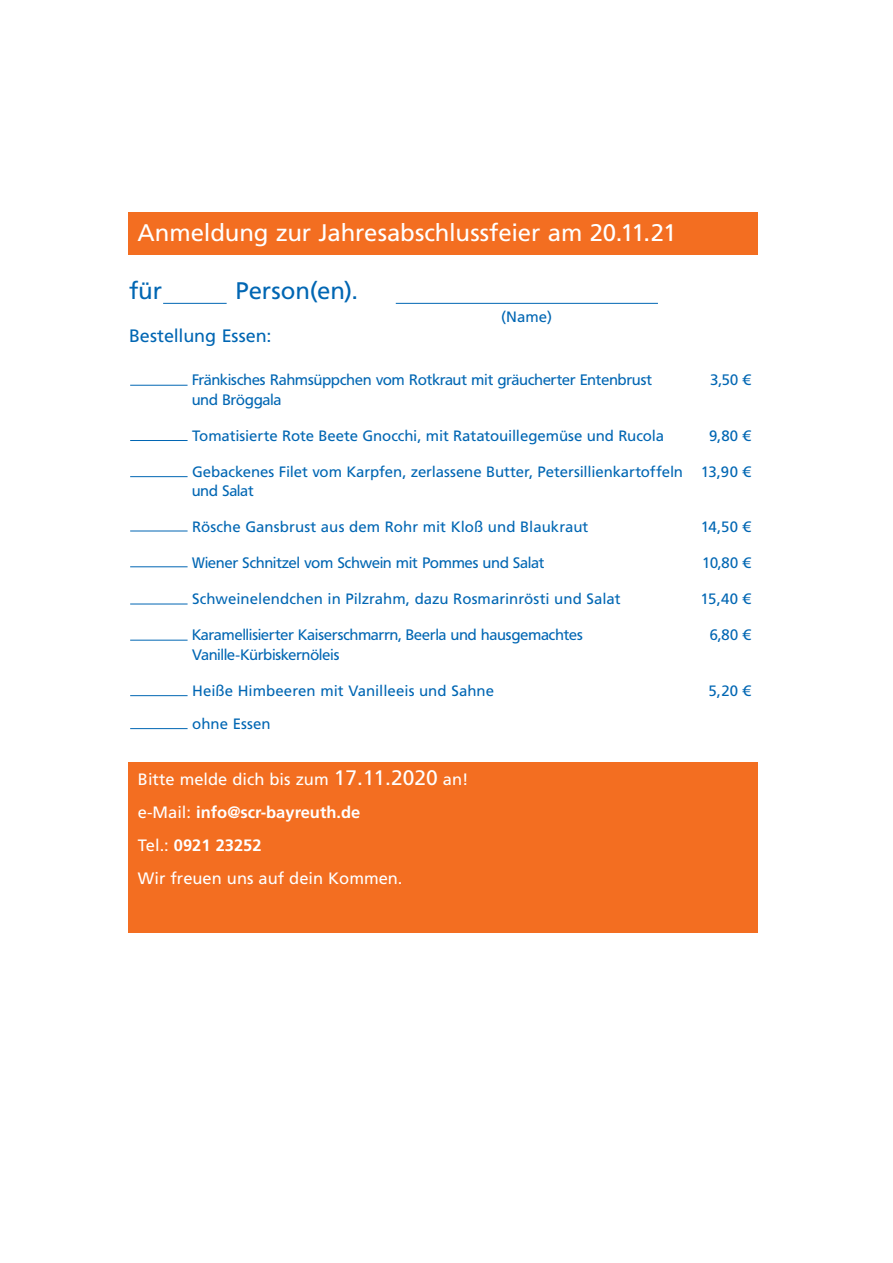
<style>
.page{position:relative;width:893px;height:1263px;background:#fff}
.page>*{position:absolute;margin:0;border:0;box-sizing:border-box;transform-origin:0 0}
.t1{font:24px "Frutiger";letter-spacing:-.01em;color:#fff}
.t2{font:24px "Frutiger";letter-spacing:-.005em;color:#0166b3}
.t3{font:18px "Frutiger";letter-spacing:-.005em;color:#0166b3}
.t4{font:16.5px/33px "Frutiger";color:#fff}
.t5{font:15px "Frutiger";letter-spacing:-.005em;color:#0166b3}
.t6{font:15px "Frutiger VR";letter-spacing:.005em;color:#0166b3}
.s1{font-family:"Frutiger VR"}
.s2{font-size:21px}
.s3{font-weight:700}
</style>
<div class="page">
<div style="left:128px;top:213px;width:629px;height:42px;background:#f36e21"></div>
<div style="left:128px;top:762px;width:629px;height:170px;background:#f36e21"></div>
<hr style="left:130px;top:385px;width:58px;height:1px;background:#0166b3">
<hr style="left:130px;top:440px;width:58px;height:1px;background:#0166b3">
<hr style="left:130px;top:476px;width:58px;height:1px;background:#0166b3">
<hr style="left:130px;top:695px;width:58px;height:1px;background:#0166b3">
<hr style="left:130px;top:728px;width:58px;height:1px;background:#0166b3">
<hr style="left:130px;top:531px;width:58px;height:1px;background:#0166b3">
<hr style="left:130px;top:566px;width:58px;height:1px;background:#0166b3">
<hr style="left:130px;top:604px;width:58px;height:1px;background:#0166b3">
<hr style="left:130px;top:640px;width:58px;height:1px;background:#0166b3">
<hr style="left:163px;top:303px;width:64px;height:1px;background:#0166b3">
<hr style="left:396px;top:303px;width:262px;height:1px;background:#0166b3">
<h1 class="t1" style="left:138px;top:219px;width:540px">Anmeldung zur Jahresabschlussfeier am 20.11.21</h1>
<h1 class="t2" style="left:129px;top:277px;width:35px">für</h1>
<h1 class="t2" style="left:236px;top:277px;width:124px">Person(en).</h1>
<p class="t3" style="left:129px;top:325px;width:144px">Bestellung Essen:</p>
<p class="t6" style="left:192px;top:371px;width:462px">Fränkisches Rahmsüppchen vom Rotkraut mit gräucherter Entenbrust</p>
<p class="t6" style="left:711px;top:371px;width:42px">3,50 €</p>
<p class="t6" style="left:192px;top:391px;width:91px">und Bröggala</p>
<p class="t5" style="left:192px;top:427px;width:474px">Tomatisierte Rote Beete Gnocchi, mit Ratatouillegemüse und Rucola</p>
<p class="t5" style="left:709px;top:427px;width:44px">9,80 <span class="s1">€</span></p>
<p class="t5" style="left:192px;top:463px;width:561px">Gebackenes Filet vom Karpfen, zerlassene Butter, Petersillienkartoffeln 13,90 <span class="s1">€</span></p>
<p class="t6" style="left:192px;top:482px;width:63px">und Salat</p>
<p class="t5" style="left:192px;top:518px;width:398px">Rösche Gansbrust aus dem Rohr mit Kloß und Blaukraut</p>
<p class="t5" style="left:701px;top:518px;width:52px">14,50 <span class="s1">€</span></p>
<p class="t6" style="left:192px;top:554px;width:354px">Wiener Schnitzel vom Schwein mit Pommes und Salat</p>
<p class="t6" style="left:703px;top:554px;width:51px">10,80 €</p>
<p class="t5" style="left:192px;top:590px;width:430px">Schweinelendchen in Pilzrahm, dazu Rosmarinrösti und Salat</p>
<p class="t5" style="left:701px;top:590px;width:53px">15,40 <span class="s1">€</span></p>
<p class="t6" style="left:192px;top:626px;width:392px">Karamellisierter Kaiserschmarrn, Beerla und hausgemachtes</p>
<p class="t6" style="left:710px;top:626px;width:43px">6,80 €</p>
<p class="t6" style="left:192px;top:646px;width:149px">Vanille-Kürbiskernöleis</p>
<p class="t5" style="left:192px;top:682px;width:304px">Heiße Himbeeren mit Vanilleeis und Sahne</p>
<p class="t5" style="left:708px;top:682px;width:45px">5,20 <span class="s1">€</span></p>
<p class="t5" style="left:192px;top:715px;width:80px">ohne Essen</p>
<p class="t5" style="left:501px;top:308px;width:52px">(Name)</p>
<p class="t4" style="left:138px;top:763px;width:332px">Bitte melde dich bis zum <span class="s2">17.11.2020</span> an! e-Mail: <span class="s3">info@scr-bayreuth.de<br></span>Tel.: <span class="s3">0921 23252<br></span>Wir freuen uns auf dein Kommen.</p>
</div>
